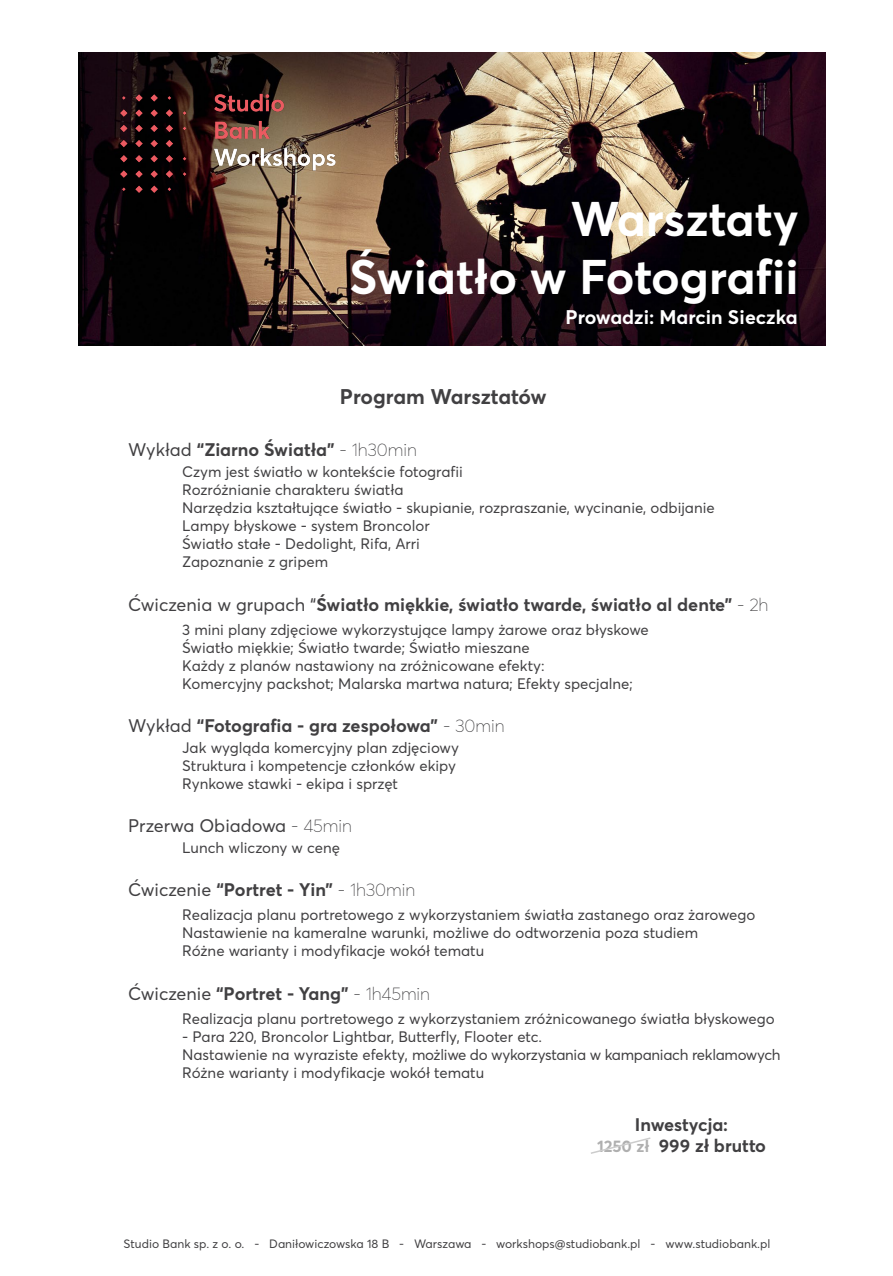
<style>
.page{position:relative;width:893px;height:1276px;background:#fff}
.page>*{position:absolute;margin:0;border:0;box-sizing:border-box;transform-origin:0 0}
.t1{font:700 48px/57.6px "Averta";color:#fff;text-align:right}
.t2{font:700 21px "Averta";color:#414042}
.t3{font:700 19.5px "Averta";color:#fff}
.t4{font:700 18px/21.6px "Averta";color:#414042;text-align:center}
.t5{font:18px "Averta";color:#414042}
.t6{font:15px/18px "Averta";color:#414042}
.t7{font:12px "Averta";color:#414042}
.s1{font-weight:400}
.s2{font-weight:100}
.s3{font-size:16.5px;color:#afafaf}
</style>
<div class="page">
<img style="left:78px;top:53px;width:747px;height:292px">
<img style="left:78px;top:52px;width:344px;height:183px">
<svg style="left:591px;top:1137px;width:60px;height:17px"></svg>
<h1 class="t1" style="left:350px;top:190px;width:450px">Warsztaty<br>Światło w Fotografii</h1>
<h3 class="t3" style="left:566px;top:305px;width:233px">Prowadzi: Marcin Sieczka</h3>
<h2 class="t2" style="left:340px;top:383px;width:208px">Program Warsztatów</h2>
<p class="t4" style="left:128px;top:439px;width:290px"><span class="s1">Wykład</span> “Ziarno Światła” <span class="s2">- 1h30min</span></p>
<p class="t6" style="left:182px;top:463px;width:534px">Czym jest światło w kontekście fotografii<br>Rozróżnianie charakteru światła<br>Narzędzia kształtujące światło - skupianie, rozpraszanie, wycinanie, odbijanie Lampy błyskowe - system Broncolor<br>Światło stałe - Dedolight, Rifa, Arri<br>Zapoznanie z gripem</p>
<p class="t4" style="left:128px;top:593px;width:642px"><span class="s1">Ćwiczenia w grupach “</span>Światło miękkie, światło twarde, światło al dente” <span class="s2">- 2h</span></p>
<p class="t6" style="left:182px;top:620px;width:468px">3 mini plany zdjęciowe wykorzystujące lampy żarowe oraz błyskowe Światło miękkie; Światło twarde; Światło mieszane<br>Każdy z planów nastawiony na zróżnicowane efekty:<br>Komercyjny packshot; Malarska martwa natura; Efekty specjalne;</p>
<p class="t4" style="left:128px;top:714px;width:378px"><span class="s1">Wykład</span> “Fotografia - gra zespołowa” <span class="s2">- 30min</span></p>
<p class="t6" style="left:182px;top:738px;width:278px">Jak wygląda komercyjny plan zdjęciowy<br>Struktura i kompetencje członków ekipy<br>Rynkowe stawki - ekipa i sprzęt</p>
<p class="t5" style="left:128px;top:814px;width:225px">Przerwa Obiadowa <span class="s2">- 45min</span></p>
<p class="t6" style="left:182px;top:838px;width:160px">Lunch wliczony w cenę</p>
<p class="t4" style="left:128px;top:879px;width:289px"><span class="s1">Ćwiczenie</span> “Portret - Yin” <span class="s2">- 1h30min</span></p>
<p class="t6" style="left:182px;top:906px;width:575px">Realizacja planu portretowego z wykorzystaniem światła zastanego oraz żarowego<br>Nastawienie na kameralne warunki, możliwe do odtworzenia poza studiem<br>Różne warianty i modyfikacje wokół tematu</p>
<p class="t4" style="left:128px;top:982px;width:303px"><span class="s1">Ćwiczenie</span> “Portret - Yang” <span class="s2">- 1h45min</span></p>
<p class="t6" style="left:182px;top:1009px;width:594px">Realizacja planu portretowego z wykorzystaniem zróżnicowanego światła błyskowego</p>
<p class="t6" style="left:182px;top:1027px;width:600px">- Para 220, Broncolor Lightbar, Butterfly, Flooter etc.<br>Nastawienie na wyraziste efekty, możliwe do wykorzystania w kampaniach reklamowych<br>Różne warianty i modyfikacje wokół tematu</p>
<p class="t4" style="left:597px;top:1113px;width:171px">Inwestycja:<br><span class="s3">1250 zł</span> 999 zł brutto</p>
<p class="t7" style="left:124px;top:1236px;width:648px">Studio Bank sp. z o. o. - Daniłowiczowska 18 B - Warszawa - workshops@studiobank.pl - www.studiobank.pl</p>
</div>
